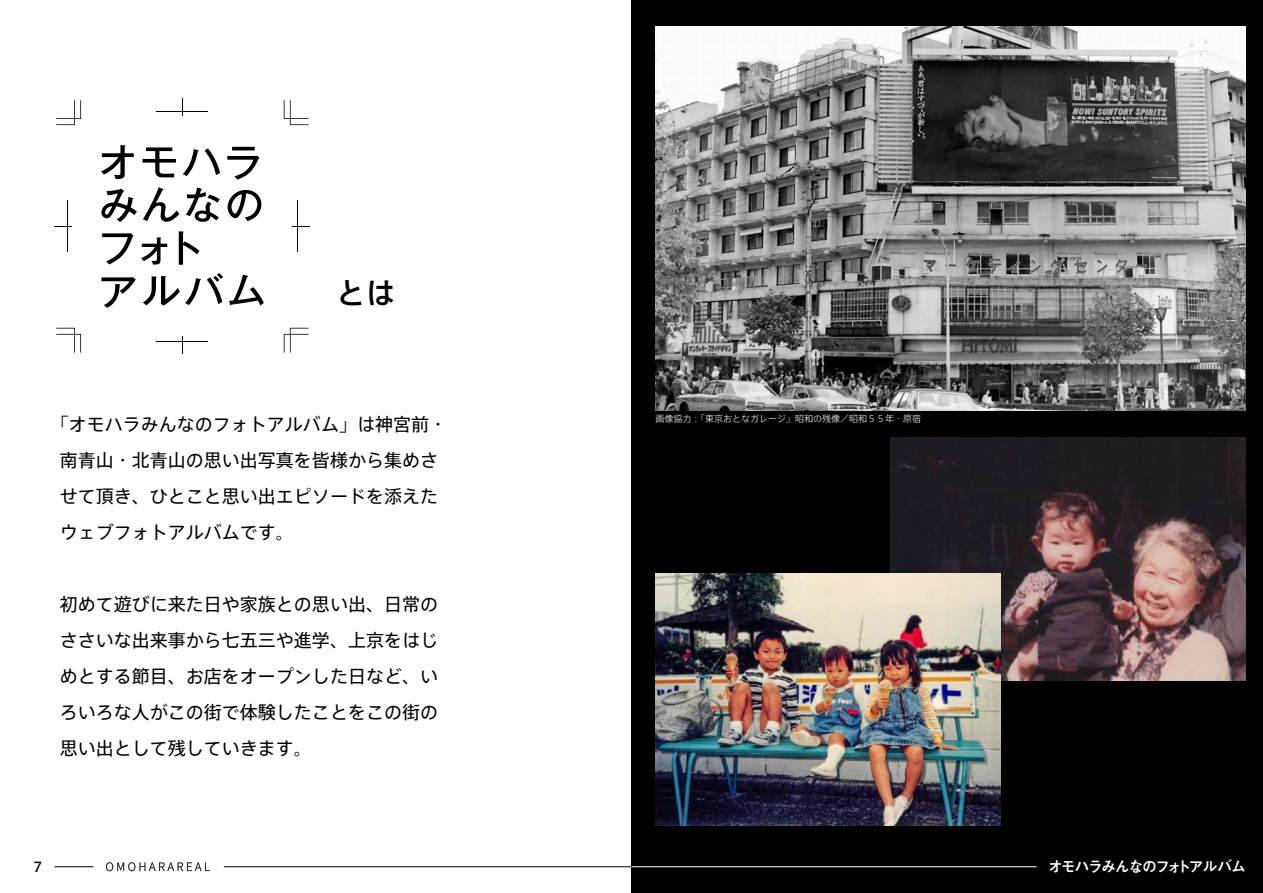
<style>
.page{position:relative;width:1263px;height:893px;background:#fff}
.page>*{position:absolute;margin:0;border:0;box-sizing:border-box;transform-origin:0 0}
.t1{font:500 29.4px "Axis Std";color:#000}
.t2{font:18px/36px "Axis Std";color:#000}
.t3{font:700 15px "Mi Go MB1 Std De";letter-spacing:-.105em;color:#fff}
.t4{font:500 13.5px "Axis Std";color:#000}
.t5{font:300 9px "Axis Std";color:#fff}
</style>
<div class="page">
<div style="left:631px;top:0;width:632px;height:893px;background:#000"></div>
<img style="left:890px;top:438px;width:355px;height:242px">
<img style="left:656px;top:574px;width:344px;height:252px">
<hr style="left:224px;top:866px;width:812px;height:1px;background:#fff">
<hr style="left:224px;top:866px;width:407px;height:1px;background:#000">
<hr style="left:55px;top:866px;width:38px;height:1px;background:#000">
<svg style="left:106px;top:862px;width:104px;height:9px"></svg>
<svg style="left:101px;top:145px;width:33px;height:34px"></svg>
<svg style="left:143px;top:147px;width:33px;height:30px"></svg>
<svg style="left:183px;top:148px;width:37px;height:28px"></svg>
<svg style="left:227px;top:147px;width:32px;height:33px"></svg>
<svg style="left:101px;top:189px;width:36px;height:33px"></svg>
<svg style="left:143px;top:187px;width:36px;height:35px"></svg>
<svg style="left:186px;top:187px;width:34px;height:35px"></svg>
<svg style="left:228px;top:190px;width:33px;height:31px"></svg>
<svg style="left:102px;top:233px;width:31px;height:32px"></svg>
<svg style="left:141px;top:237px;width:26px;height:28px"></svg>
<svg style="left:179px;top:231px;width:20px;height:34px"></svg>
<svg style="left:101px;top:277px;width:35px;height:31px"></svg>
<svg style="left:143px;top:273px;width:80px;height:33px"></svg>
<svg style="left:229px;top:275px;width:35px;height:31px"></svg>
<svg style="left:56px;top:328px;width:25px;height:25px"></svg>
<svg style="left:56px;top:100px;width:25px;height:25px"></svg>
<svg style="left:284px;top:100px;width:25px;height:25px"></svg>
<svg style="left:284px;top:328px;width:25px;height:25px"></svg>
<svg style="left:55px;top:226px;width:17px;height:1px"></svg>
<hr style="left:67px;top:201px;width:1px;height:51px;background:#000">
<svg style="left:293px;top:226px;width:17px;height:1px"></svg>
<hr style="left:297px;top:201px;width:1px;height:51px;background:#000">
<hr style="left:157px;top:111px;width:51px;height:1px;background:#000">
<svg style="left:182px;top:99px;width:1px;height:17px"></svg>
<hr style="left:157px;top:341px;width:51px;height:1px;background:#000">
<svg style="left:182px;top:337px;width:1px;height:17px"></svg>
<img style="left:656px;top:27px;width:589px;height:384px">
<h1 class="t1" style="left:336px;top:271px;width:60px">とは</h1>
<p class="t2" style="left:60px;top:405px;width:388px;text-indent:-9px">「オモハラみんなのフォトアルバム」は神宮前・南青山・北青山の思い出写真を皆様から集めさせて頂き、ひとこと思い出エピソードを添えたウェブフォトアルバムです。</p>
<p class="t2" style="left:60px;top:585px;width:379px;text-align:justify">初めて遊びに来た日や家族との思い出、日常のささいな出来事から七五三や進学、上京をはじめとする節目、お店をオープンした日など、いろいろな人がこの街で体験したことをこの街の思い出として残していきます。</p>
<p class="t5" style="left:656px;top:412px;width:267px">画像協力：「東京おとなガレージ」昭和の残像／昭和５５年・原宿</p>
<p class="t4" style="left:33px;top:857px;width:11px">7</p>
<p class="t3" style="left:1048px;top:855px;width:199px">オモハラみんなのフォトアルバム</p>
</div>
